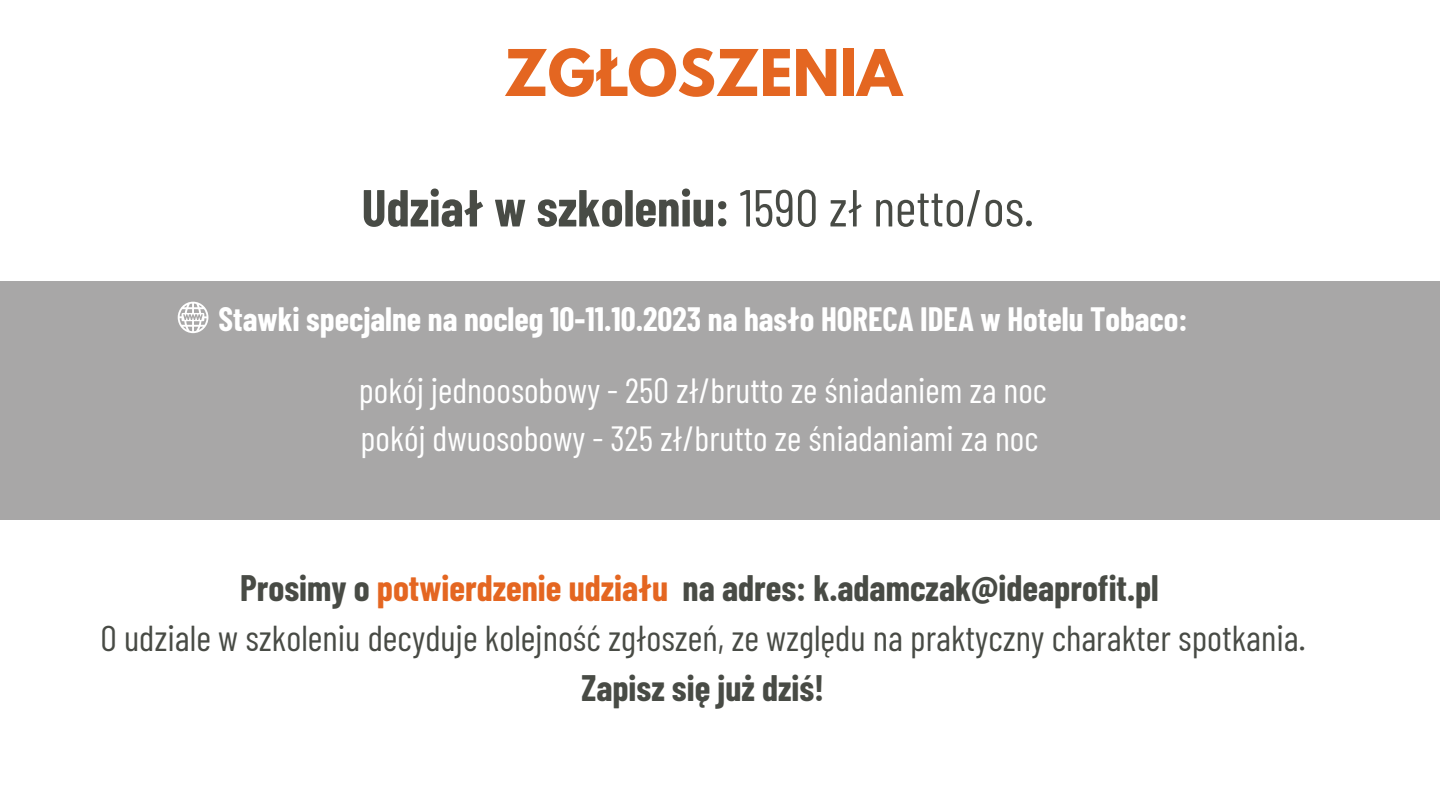
<style>
.page{position:relative;width:1440px;height:810px;background:#fff}
.page>*{position:absolute;margin:0;border:0;box-sizing:border-box;transform-origin:0 0}
.t1{font:700 57px "League Spartan";color:#e46621}
.t2{font:700 52px "Barlow Condensed";color:#484b45}
.t3{font:36px "Barlow Condensed";color:#484b45}
.t4{font:700 36px "Barlow Condensed";color:#484b45}
.t5{font:35px "Barlow Condensed";color:#fff}
.t6{font:700 33px "Barlow Condensed";color:#fff}
.s1{font-weight:400}
.s2{color:#e46621}
</style>
<div class="page">
<div style="left:0;top:281px;width:1440px;height:239px;background:#a8a7a7"></div>
<svg style="left:178px;top:302px;width:30px;height:31px"></svg>
<p class="t1" style="left:504px;top:45px;width:399px">ZGŁOSZENIA</p>
<p class="t2" style="left:362px;top:174px;width:674px">Udział w szkoleniu: <span class="s1">1590 zł netto/os.</span></p>
<p class="t6" style="left:218px;top:298px;width:971px">Stawki specjalne na nocleg 10-11.10.2023 na hasło HORECA IDEA w Hotelu Tobaco:</p>
<p class="t5" style="left:359px;top:368px;width:690px">pokój jednoosobowy - 250 zł/brutto ze śniadaniem za noc</p>
<p class="t5" style="left:361px;top:416px;width:679px">pokój dwuosobowy - 325 zł/brutto ze śniadaniami za noc</p>
<p class="t4" style="left:240px;top:565px;width:920px">Prosimy o <span class="s2">potwierdzenie udziału</span> na adres: k.adamczak@ideaprofit.pl</p>
<p class="t3" style="left:100px;top:615px;width:1207px">O udziale w szkoleniu decyduje kolejność zgłoszeń, ze względu na praktyczny charakter spotkania.</p>
<p class="t4" style="left:582px;top:665px;width:244px">Zapisz się już dziś!</p>
</div>
